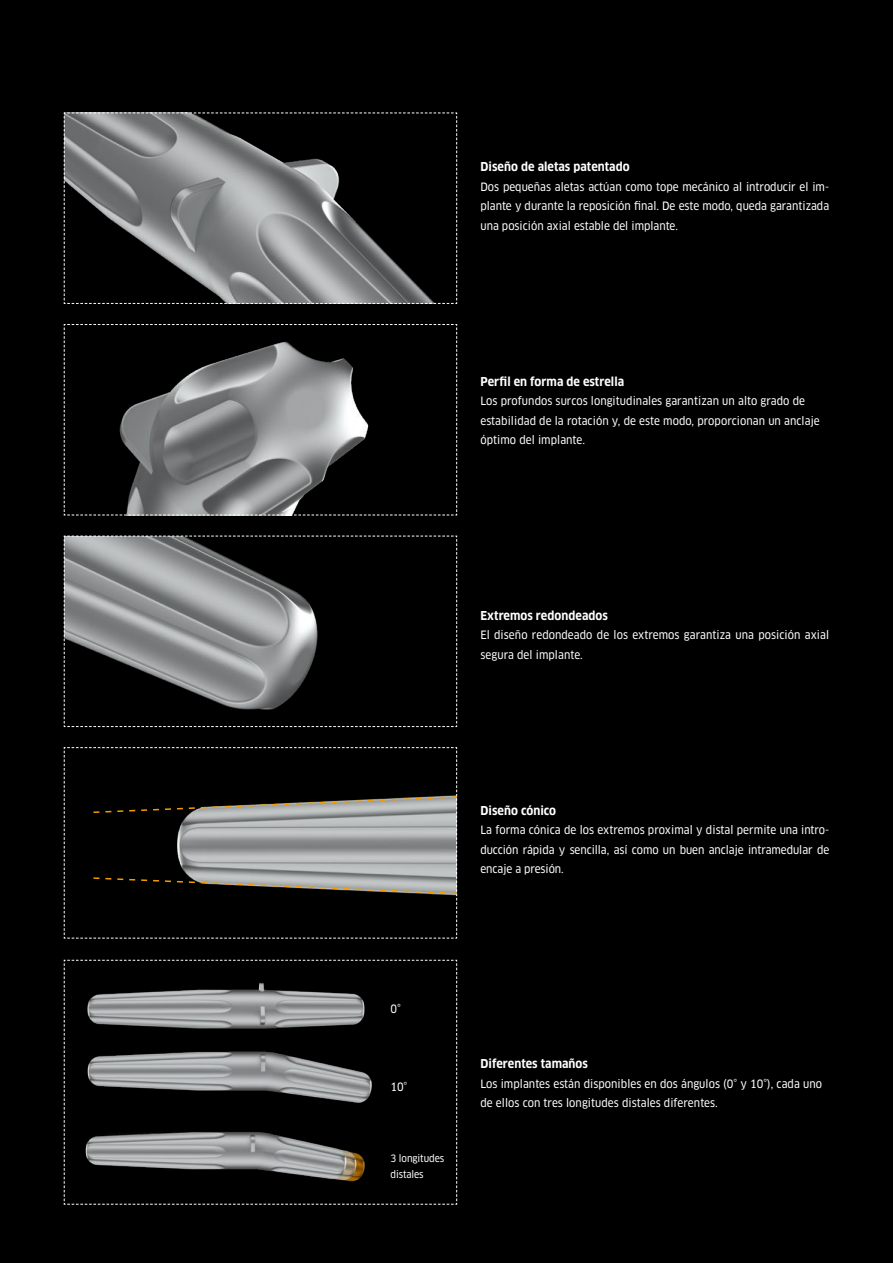
<style>
.page{position:relative;width:893px;height:1263px;background:#000}
.page>*{position:absolute;margin:0;border:0;box-sizing:border-box;transform-origin:0 0}
.t1{font:700 12px "Clan Pro Narr";letter-spacing:.005em;color:#fff}
.t2{font:11.25px/19.5px "Clan Pro Narr News";letter-spacing:.005em;color:#fff}
.t3{font:9.9px/15.9px "Clan Pro Narr News";letter-spacing:-.01em;color:#fff}
</style>
<div class="page">
<svg style="left:63px;top:112px;width:395px;height:192px"></svg>
<svg style="left:63px;top:959px;width:395px;height:246px"></svg>
<svg style="left:63px;top:535px;width:395px;height:192px"></svg>
<svg style="left:63px;top:324px;width:395px;height:192px"></svg>
<svg style="left:64px;top:747px;width:394px;height:192px"></svg>
<img style="left:81px;top:1107px;width:298px;height:83px">
<img style="left:77px;top:987px;width:309px;height:120px">
<img style="left:69px;top:982px;width:310px;height:119px">
<p class="t1" style="left:480px;top:160px;width:151px">Diseño de aletas patentado</p>
<p class="t2" style="left:480px;top:177px;width:350px;text-align:justify">Dos pequeñas aletas actúan como tope mecánico al introducir el im&shy;plante y durante la reposición final. De este modo, queda garantizada una posición axial estable del implante.</p>
<p class="t1" style="left:480px;top:374px;width:145px">Perfil en forma de estrella</p>
<p class="t2" style="left:480px;top:391px;width:341px">Los profundos surcos longitudinales garantizan un alto grado de estabilidad de la rotación y, de este modo, proporcionan un anclaje óptimo del implante.</p>
<p class="t1" style="left:480px;top:608px;width:129px">Extremos redondeados</p>
<p class="t2" style="left:480px;top:625px;width:350px">El diseño redondeado de los extremos garantiza una posición axial segura del implante.</p>
<p class="t1" style="left:480px;top:803px;width:77px">Diseño cónico</p>
<p class="t2" style="left:480px;top:820px;width:350px;text-align:justify">La forma cónica de los extremos proximal y distal permite una intro&shy;ducción rápida y sencilla, así como un buen anclaje intramedular de encaje a presión.</p>
<p class="t2" style="left:391px;top:999px;width:12px">0°</p>
<p class="t2" style="left:391px;top:1077px;width:18px">10°</p>
<p class="t3" style="left:391px;top:1151px;width:55px">3 longitudes distales</p>
<p class="t1" style="left:480px;top:1057px;width:109px">Diferentes tamaños</p>
<p class="t2" style="left:480px;top:1074px;width:343px">Los implantes están disponibles en dos ángulos (0° y 10°), cada uno de ellos con tres longitudes distales diferentes.</p>
</div>
